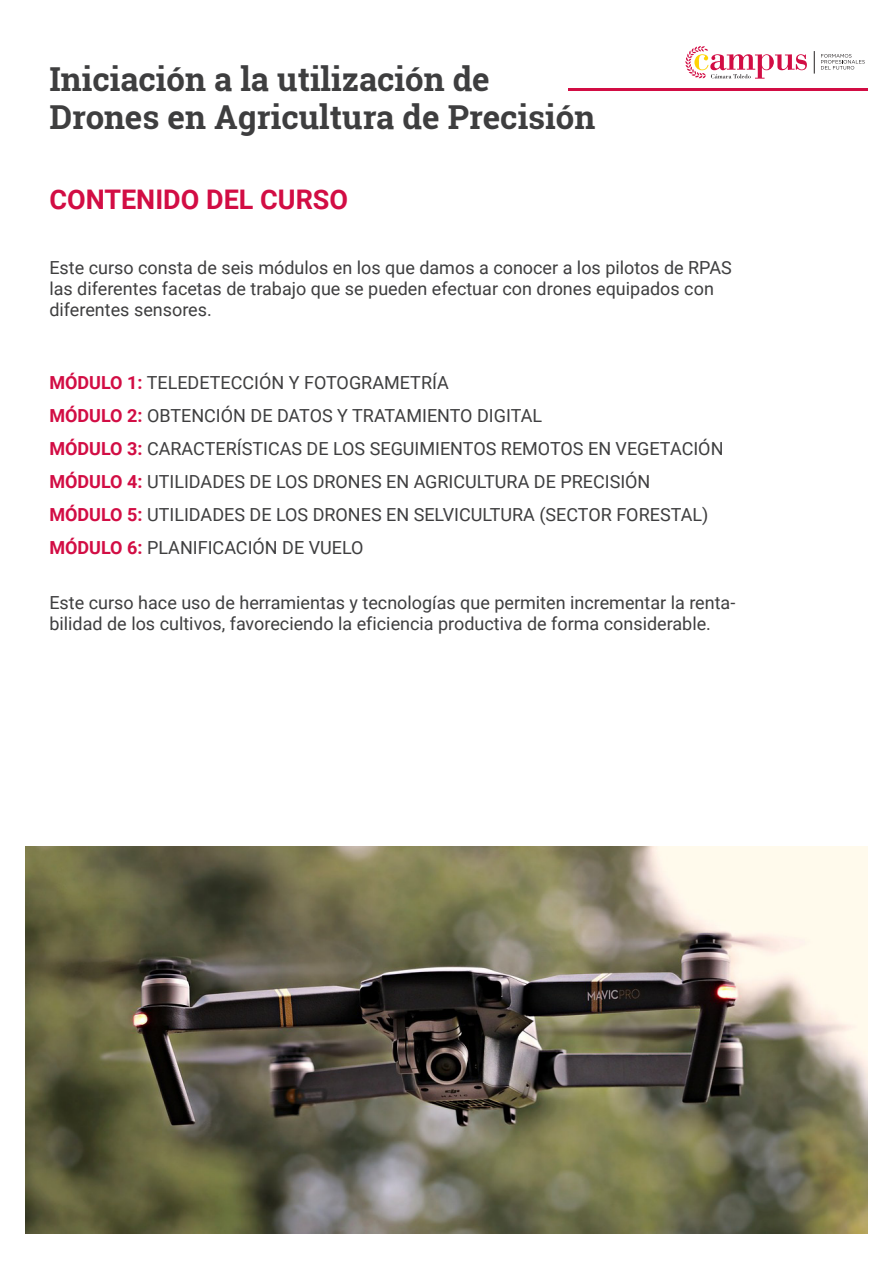
<style>
.page{position:relative;width:893px;height:1263px;background:#fff}
.page>*{position:absolute;margin:0;border:0;box-sizing:border-box;transform-origin:0 0}
.t1{font:700 33px/38px "Roboto Slab";color:#3e3e3f}
.t2{font:700 27px "Roboto";color:#d20d44}
.t3{font:18px/33px "Roboto";color:#3e3e3f}
.s1{font-weight:700;color:#d20d44}
</style>
<div class="page">
<svg style="left:685px;top:46px;width:122px;height:33px"></svg>
<svg style="left:821px;top:54px;width:44px;height:16px"></svg>
<svg style="left:814px;top:51px;width:1px;height:23px"></svg>
<hr style="left:568px;top:88px;width:300px;height:2px;background:#d20d44">
<img style="left:25px;top:846px;width:843px;height:387px">
<h1 class="t1" style="left:49px;top:59px;width:547px">Iniciación a la utilización de<br>Drones en Agricultura de Precisión</h1>
<h2 class="t2" style="left:49px;top:180px;width:300px">CONTENIDO DEL CURSO</h2>
<p class="t3" style="left:49px;top:257px;width:684px;line-height:21px">Este curso consta de seis módulos en los que damos a conocer a los pilotos de RPAS las diferentes facetas de trabajo que se pueden efectuar con drones equipados con diferentes sensores.</p>
<p class="t3" style="left:49px;top:366px;width:676px"><span class="s1">MÓDULO 1:</span> TELEDETECCIÓN Y FOTOGRAMETRÍA<br><span class="s1">MÓDULO 2:</span> OBTENCIÓN DE DATOS Y TRATAMIENTO DIGITAL<br><span class="s1">MÓDULO 3:</span> CARACTERÍSTICAS DE LOS SEGUIMIENTOS REMOTOS EN VEGETACIÓN <span class="s1">MÓDULO 4:</span> UTILIDADES DE LOS DRONES EN AGRICULTURA DE PRECISIÓN <span class="s1">MÓDULO 5:</span> UTILIDADES DE LOS DRONES EN SELVICULTURA (SECTOR FORESTAL)<br><span class="s1">MÓDULO 6:</span> PLANIFICACIÓN DE VUELO</p>
<p class="t3" style="left:49px;top:591px;width:687px;line-height:21px">Este curso hace uso de herramientas y tecnologías que permiten incrementar la renta&shy;bilidad de los cultivos, favoreciendo la eficiencia productiva de forma considerable.</p>
</div>
